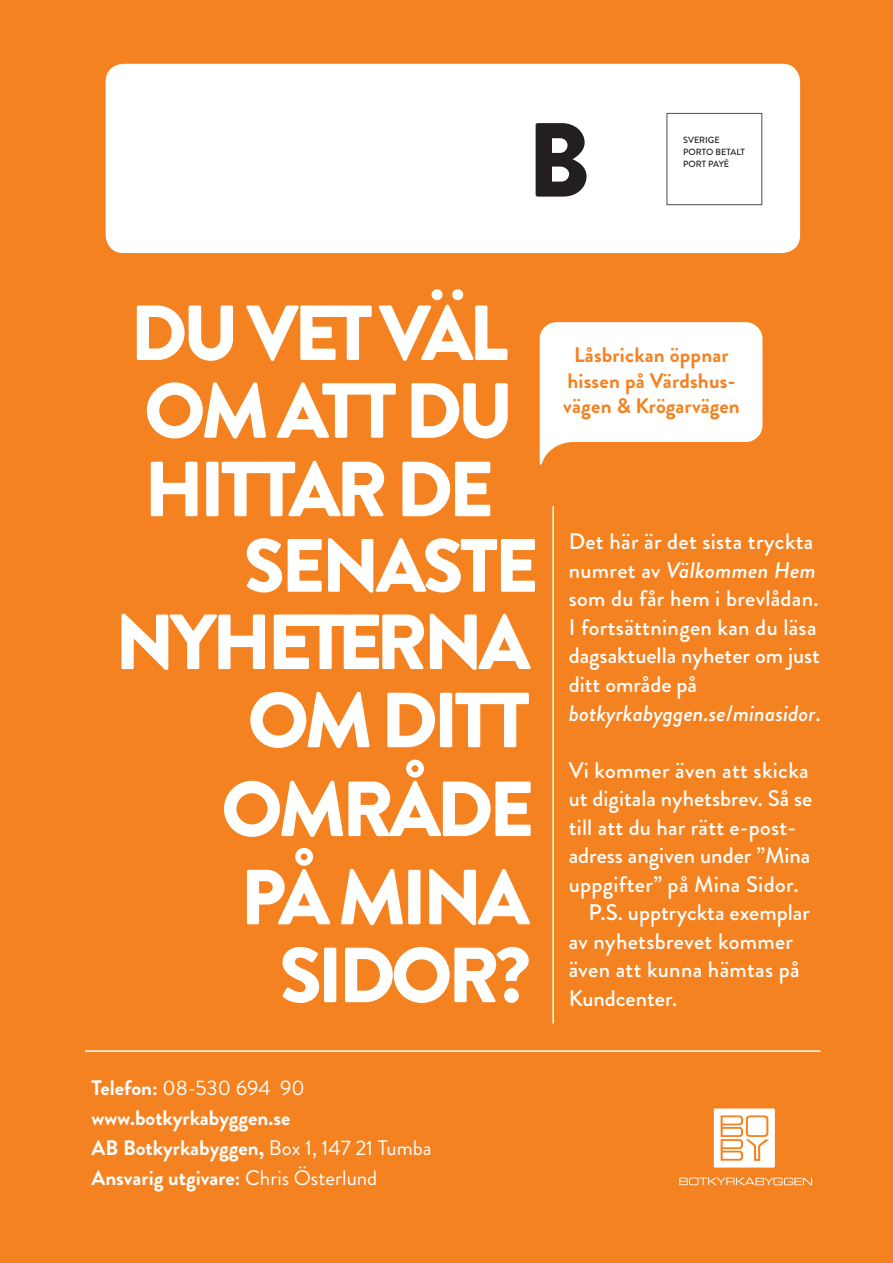
<style>
.page{position:relative;width:893px;height:1263px;background:#f58220}
.page>*{position:absolute;margin:0;border:0;box-sizing:border-box;transform-origin:0 0}
.t1{font:900 105px "Brandon Grotesque";color:#231f20}
.t2{font:900 77.85px "Brandon Grotesque";letter-spacing:-.06em;color:#fff}
.t3{font:900 75.45px "Brandon Grotesque";letter-spacing:-.05em;color:#fff}
.t4{font:500 22.5px/28.5px "Brandon Grotesque";letter-spacing:.01em;color:#fff}
.t5{font:700 21px/30px "Brandon Grotesque";color:#fff}
.t6{font:700 21px/25.5px "Brandon Grotesque";letter-spacing:.01em;color:#f58220;text-align:center}
.t7{font:500 9px/12px "Brandon Grotesque";color:#231f20}
.s1{font-style:italic}
.s2{font-weight:400}
</style>
<div class="page">
<hr style="left:552px;top:506px;width:2px;height:517px;background:#fff">
<svg style="left:679px;top:1177px;width:133px;height:8px"></svg>
<svg style="left:714px;top:1108px;width:61px;height:59px"></svg>
<hr style="left:85px;top:1050px;width:736px;height:2px;background:#fff">
<svg style="left:540px;top:322px;width:222px;height:143px"></svg>
<div style="left:106px;top:64px;width:694px;height:189px;background:#fff;border-radius:18px"></div>
<p class="t1" style="left:527px;top:86px;width:66px">B</p>
<p class="t7" style="left:683px;top:134px;width:63px">SVERIGE<br>PORTO BETALT<br>PORT PAYÉ</p>
<p class="t2" style="left:130px;top:278px;width:380px">DU VET VÄL</p>
<p class="t2" style="left:144px;top:356px;width:371px">OM ATT DU</p>
<p class="t2" style="left:144px;top:434px;width:351px">HITTAR DE</p>
<p class="t3" style="left:244px;top:512px;width:296px">SENASTE</p>
<p class="t2" style="left:115px;top:587px;width:417px">NYHETERNA</p>
<p class="t2" style="left:248px;top:665px;width:284px">OM DITT</p>
<p class="t2" style="left:221px;top:754px;width:315px">OMRÅDE</p>
<p class="t2" style="left:240px;top:842px;width:291px">PÅ MINA</p>
<p class="t2" style="left:279px;top:920px;width:253px">SIDOR?</p>
<p class="t6" style="left:563px;top:343px;width:178px">Låsbrickan öppnar hissen på Värdshus&shy;vägen &amp; Krögarvägen</p>
<p class="t4" style="left:569px;top:528px;width:253px">Det här är det sista tryckta numret av <span class="s1">Välkommen Hem </span>som du får hem i brevlådan.<br>I fortsättningen kan du läsa dagsaktuella nyheter om just ditt område på <span class="s1">botkyrkabyggen.se</span>/<span class="s1">minasidor</span>.</p>
<p class="t4" style="left:569px;top:756px;width:241px">Vi kommer även att skicka</p>
<p class="t4" style="left:569px;top:784px;width:245px">ut digitala nyhetsbrev. Så se</p>
<p class="t4" style="left:569px;top:813px;width:229px">till att du har rätt e-post-</p>
<p class="t4" style="left:569px;top:841px;width:243px">adress angiven under ”Mina</p>
<p class="t4" style="left:569px;top:870px;width:231px">uppgifter” på Mina Sidor.</p>
<p class="t4" style="left:588px;top:898px;width:223px">P.S. upptryckta exemplar</p>
<p class="t4" style="left:569px;top:927px;width:226px">av nyhetsbrevet kommer</p>
<p class="t4" style="left:569px;top:955px;width:232px">även att kunna hämtas på</p>
<p class="t4" style="left:569px;top:984px;width:110px">Kundcenter.</p>
<p class="t5" style="left:92px;top:1073px;width:342px">Telefon: <span class="s2">08-530 694 90 </span>www.botkyrkabyggen.se<br>AB Botkyrkabyggen, <span class="s2">Box 1, 147 21 Tumba<br></span>Ansvarig utgivare: <span class="s2">Chris Österlund</span></p>
</div>
